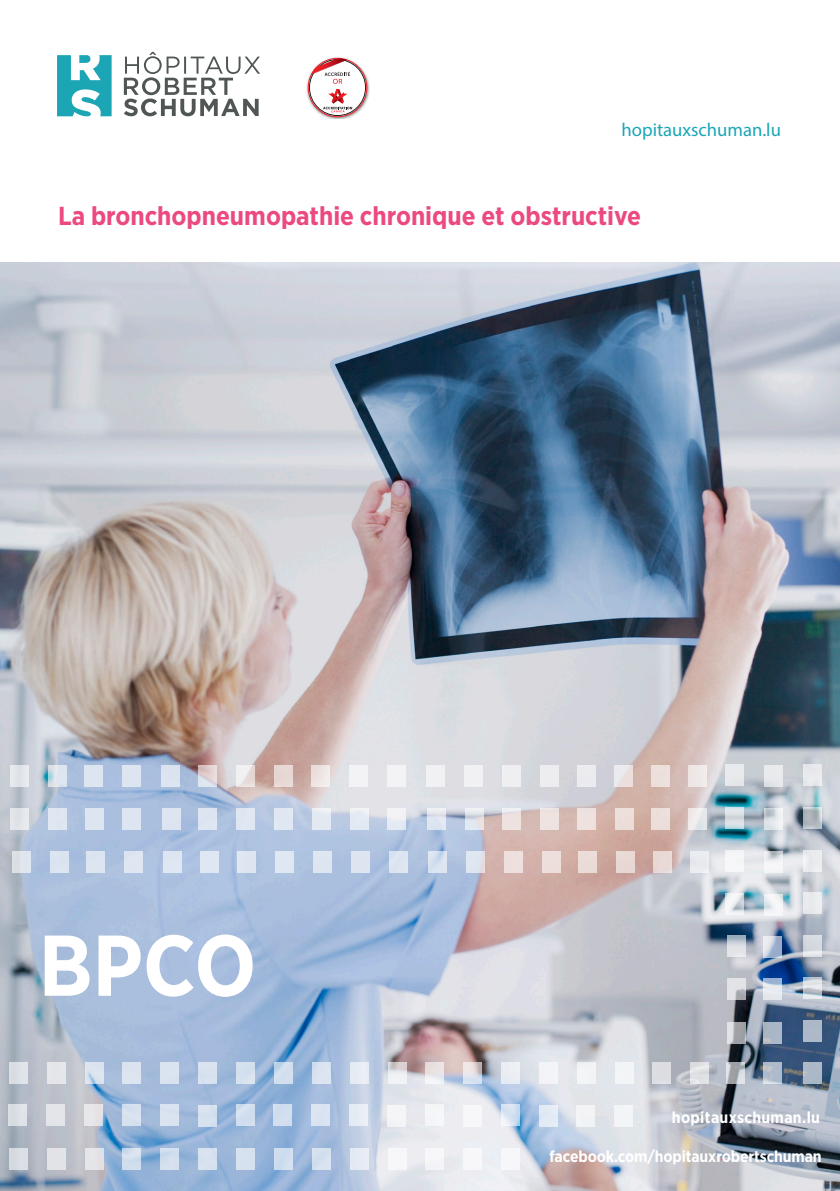
<style>
.page{position:relative;width:840px;height:1191px;background:#fff}
.page>*{position:absolute;margin:0;border:0;box-sizing:border-box;transform-origin:0 0}
.t1{font:700 86px "Gotham Narrow";color:#fff}
.t2{font:700 26px "Gotham Narrow";color:#eb497f}
._03_body{font:18.6px "Myriad Pro";color:#1ca6b5}
._03_body-2{font:700 16px "Gotham Narrow";letter-spacing:-.01em;color:#fff}
._03_body-3{font:700 16px "Gotham Narrow";letter-spacing:.02em;color:#fff}
</style>
<div class="page">
<img style="left:0;top:262px;width:839px;height:929px">
<svg style="left:500px;top:1104px;width:19px;height:22px"></svg>
<div style="left:802px;top:1062px;width:19px;height:22px;background:#acb8c7"></div>
<svg style="left:762px;top:1062px;width:19px;height:22px"></svg>
<div style="left:802px;top:1020px;width:19px;height:21px;background:#adb8c9"></div>
<svg style="left:726px;top:1062px;width:19px;height:22px"></svg>
<svg style="left:802px;top:977px;width:19px;height:22px"></svg>
<div style="left:689px;top:1062px;width:19px;height:22px;background:#e0e2e4"></div>
<svg style="left:802px;top:935px;width:19px;height:21px"></svg>
<div style="left:802px;top:893px;width:19px;height:21px;background:#e9ebed"></div>
<div style="left:802px;top:850px;width:19px;height:21px;background:#eaebed"></div>
<svg style="left:802px;top:807px;width:19px;height:21px"></svg>
<div style="left:802px;top:764px;width:19px;height:21px;background:#e8e9ed"></div>
<svg style="left:762px;top:978px;width:19px;height:22px"></svg>
<svg style="left:762px;top:936px;width:19px;height:21px"></svg>
<svg style="left:763px;top:894px;width:19px;height:21px"></svg>
<svg style="left:763px;top:851px;width:19px;height:21px"></svg>
<svg style="left:764px;top:808px;width:19px;height:21px"></svg>
<div style="left:763px;top:765px;width:19px;height:21px;background:#e8ebed"></div>
<svg style="left:726px;top:978px;width:19px;height:21px"></svg>
<svg style="left:726px;top:935px;width:19px;height:22px"></svg>
<svg style="left:725px;top:893px;width:18px;height:21px"></svg>
<div style="left:725px;top:850px;width:18px;height:22px;background:#f6f7f9"></div>
<svg style="left:725px;top:808px;width:19px;height:21px"></svg>
<div style="left:725px;top:765px;width:18px;height:21px;background:#e8e9ed"></div>
<div style="left:614px;top:1105px;width:19px;height:21px;background:#f2f5f7"></div>
<div style="left:576px;top:1105px;width:19px;height:21px;background:#f3f3f5"></div>
<div style="left:538px;top:1105px;width:19px;height:21px;background:#e3ebf5"></div>
<div style="left:462px;top:1105px;width:19px;height:21px;background:#f7f7f9"></div>
<div style="left:425px;top:1104px;width:18px;height:22px;background:#f5f6f8"></div>
<div style="left:349px;top:1104px;width:19px;height:22px;background:#e7ebf3"></div>
<div style="left:387px;top:1105px;width:19px;height:21px;background:#f5f5f7"></div>
<div style="left:311px;top:1104px;width:19px;height:22px;background:#dae4f1"></div>
<div style="left:273px;top:1104px;width:19px;height:22px;background:#d1deee"></div>
<div style="left:235px;top:1104px;width:19px;height:22px;background:#d0ddee"></div>
<div style="left:198px;top:1105px;width:18px;height:21px;background:#d7e1ef"></div>
<div style="left:122px;top:1104px;width:19px;height:22px;background:#d6e1ef"></div>
<div style="left:160px;top:1104px;width:19px;height:22px;background:#dae3ef"></div>
<div style="left:84px;top:1104px;width:19px;height:22px;background:#e7e5e9"></div>
<div style="left:8px;top:1104px;width:19px;height:22px;background:#dbe0e5"></div>
<div style="left:46px;top:1104px;width:19px;height:22px;background:#e3e5e9"></div>
<div style="left:614px;top:1062px;width:19px;height:21px;background:#f2f5f7"></div>
<div style="left:349px;top:1062px;width:19px;height:21px;background:#e8edf5"></div>
<div style="left:651px;top:1062px;width:19px;height:21px;background:#dcdde1"></div>
<div style="left:576px;top:1062px;width:19px;height:21px;background:#f3f4f6"></div>
<div style="left:538px;top:1062px;width:19px;height:21px;background:#f2f5f7"></div>
<svg style="left:463px;top:1062px;width:19px;height:21px"></svg>
<div style="left:501px;top:1062px;width:19px;height:21px;background:#ebedf2"></div>
<svg style="left:425px;top:1062px;width:19px;height:21px"></svg>
<svg style="left:387px;top:1062px;width:19px;height:21px"></svg>
<div style="left:311px;top:1062px;width:19px;height:21px;background:#dae4f1"></div>
<svg style="left:274px;top:1062px;width:19px;height:21px"></svg>
<div style="left:198px;top:1062px;width:19px;height:21px;background:#d8e3ef"></div>
<div style="left:236px;top:1062px;width:19px;height:21px;background:#d5e0ef"></div>
<div style="left:160px;top:1062px;width:19px;height:21px;background:#dae3f0"></div>
<div style="left:122px;top:1062px;width:19px;height:21px;background:#dbe3ef"></div>
<svg style="left:85px;top:1062px;width:18px;height:21px"></svg>
<div style="left:47px;top:1062px;width:19px;height:21px;background:#e4e6e9"></div>
<div style="left:9px;top:1062px;width:19px;height:21px;background:#dce1e5"></div>
<svg style="left:727px;top:1022px;width:19px;height:21px"></svg>
<svg style="left:762px;top:1022px;width:19px;height:21px"></svg>
<div style="left:652px;top:851px;width:19px;height:22px;background:#e9d9d5"></div>
<div style="left:389px;top:851px;width:18px;height:21px;background:#dde5f1"></div>
<div style="left:689px;top:851px;width:19px;height:22px;background:#e9ebef"></div>
<div style="left:615px;top:851px;width:19px;height:22px;background:#e9d9d5"></div>
<div style="left:578px;top:851px;width:19px;height:21px;background:#ebdbd8"></div>
<div style="left:503px;top:851px;width:19px;height:22px;background:#eddfdd"></div>
<div style="left:541px;top:851px;width:19px;height:22px;background:#eddfdb"></div>
<div style="left:466px;top:851px;width:18px;height:22px;background:#dfe6f1"></div>
<svg style="left:428px;top:851px;width:19px;height:22px"></svg>
<div style="left:351px;top:851px;width:19px;height:22px;background:#dde5f1"></div>
<div style="left:313px;top:851px;width:19px;height:21px;background:#dde5f1"></div>
<div style="left:237px;top:851px;width:19px;height:21px;background:#dde5f1"></div>
<div style="left:275px;top:851px;width:19px;height:22px;background:#dfe7f3"></div>
<div style="left:199px;top:851px;width:19px;height:21px;background:#dfe7f3"></div>
<div style="left:163px;top:851px;width:19px;height:21px;background:#dfe7f3"></div>
<div style="left:124px;top:851px;width:19px;height:21px;background:#dfe7f1"></div>
<div style="left:86px;top:851px;width:19px;height:22px;background:#dde5f1"></div>
<div style="left:12px;top:851px;width:19px;height:21px;background:#dee5ee"></div>
<div style="left:50px;top:851px;width:18px;height:21px;background:#dbe4f1"></div>
<div style="left:650px;top:809px;width:19px;height:21px;background:#ecddd9"></div>
<div style="left:387px;top:808px;width:19px;height:21px;background:#eff0f5"></div>
<svg style="left:687px;top:809px;width:19px;height:21px"></svg>
<div style="left:614px;top:809px;width:19px;height:21px;background:#edddd9"></div>
<div style="left:576px;top:808px;width:19px;height:21px;background:#eee1df"></div>
<svg style="left:502px;top:809px;width:19px;height:21px"></svg>
<div style="left:540px;top:809px;width:19px;height:21px;background:#eee3df"></div>
<svg style="left:464px;top:809px;width:19px;height:21px"></svg>
<svg style="left:426px;top:809px;width:19px;height:21px"></svg>
<div style="left:349px;top:809px;width:19px;height:21px;background:#e3e9f3"></div>
<svg style="left:311px;top:808px;width:19px;height:21px"></svg>
<div style="left:236px;top:808px;width:19px;height:21px;background:#dfe7f3"></div>
<div style="left:274px;top:809px;width:19px;height:21px;background:#dfe7f2"></div>
<div style="left:198px;top:808px;width:19px;height:21px;background:#dde5f1"></div>
<div style="left:162px;top:808px;width:18px;height:21px;background:#dde5f1"></div>
<div style="left:122px;top:808px;width:19px;height:21px;background:#dde5f1"></div>
<div style="left:84px;top:809px;width:19px;height:21px;background:#dde5f1"></div>
<div style="left:10px;top:808px;width:19px;height:21px;background:#e2e5e9"></div>
<div style="left:48px;top:808px;width:19px;height:21px;background:#dfe7f1"></div>
<div style="left:650px;top:765px;width:19px;height:22px;background:#ece0db"></div>
<div style="left:387px;top:765px;width:19px;height:21px;background:#f3f3f5"></div>
<div style="left:687px;top:765px;width:19px;height:22px;background:#efe7e7"></div>
<div style="left:614px;top:765px;width:19px;height:22px;background:#ebe3e5"></div>
<div style="left:576px;top:765px;width:19px;height:21px;background:#ebebef"></div>
<div style="left:502px;top:765px;width:19px;height:22px;background:#efeff1"></div>
<div style="left:540px;top:765px;width:18px;height:22px;background:#ededef"></div>
<div style="left:464px;top:765px;width:19px;height:22px;background:#f1f1f3"></div>
<div style="left:426px;top:765px;width:19px;height:22px;background:#f1f1f3"></div>
<div style="left:349px;top:765px;width:19px;height:22px;background:#f3f3f5"></div>
<div style="left:311px;top:765px;width:19px;height:21px;background:#eee5e4"></div>
<svg style="left:235px;top:765px;width:19px;height:21px"></svg>
<div style="left:273px;top:765px;width:19px;height:22px;background:#e7d8d5"></div>
<svg style="left:198px;top:765px;width:19px;height:21px"></svg>
<div style="left:161px;top:765px;width:19px;height:21px;background:#dbe3f0"></div>
<div style="left:122px;top:765px;width:19px;height:21px;background:#dde5f1"></div>
<div style="left:84px;top:765px;width:19px;height:22px;background:#dde5f1"></div>
<div style="left:10px;top:765px;width:19px;height:21px;background:#e4e6eb"></div>
<svg style="left:48px;top:765px;width:19px;height:21px"></svg>
<img style="left:0;top:880px;width:718px;height:177px">
<svg style="left:57px;top:55px;width:54px;height:61px"></svg>
<svg style="left:124px;top:52px;width:136px;height:64px"></svg>
<img style="left:306px;top:61px;width:63px;height:58px">
<svg style="left:308px;top:58px;width:58px;height:59px"></svg>
<div style="left:309px;top:59px;width:56px;height:57px;border:1px solid #231f20;border-radius:50%"></div>
<img style="left:306px;top:57px;width:36px;height:24px">
<svg style="left:311px;top:58px;width:41px;height:54px"></svg>
<div style="left:501px;top:1148px;width:19px;height:21px;background:#f7f7f9"></div>
<div style="left:463px;top:1148px;width:19px;height:22px;background:#f7f7f9"></div>
<div style="left:425px;top:1148px;width:19px;height:21px;background:#f6f7f9"></div>
<div style="left:349px;top:1148px;width:19px;height:21px;background:#e5ebf3"></div>
<div style="left:387px;top:1148px;width:19px;height:22px;background:#f7f7f9"></div>
<div style="left:311px;top:1148px;width:19px;height:21px;background:#d5e0ef"></div>
<div style="left:274px;top:1148px;width:19px;height:21px;background:#cfddee"></div>
<div style="left:236px;top:1148px;width:19px;height:21px;background:#d6e1ef"></div>
<div style="left:198px;top:1148px;width:19px;height:22px;background:#d8e1ef"></div>
<div style="left:122px;top:1148px;width:19px;height:21px;background:#d1dfee"></div>
<svg style="left:160px;top:1148px;width:19px;height:21px"></svg>
<div style="left:85px;top:1148px;width:18px;height:21px;background:#e5e5e7"></div>
<div style="left:9px;top:1148px;width:19px;height:21px;background:#d9dde3"></div>
<div style="left:47px;top:1148px;width:19px;height:21px;background:#e2e3e7"></div>
<p class="_03_body" style="left:621px;top:119px;width:161px">hopitauxschuman.lu</p>
<p class="t2" style="left:58px;top:199px;width:584px">La bronchopneumopathie chronique et obstructive</p>
<p class="t1" style="left:39px;top:910px;width:219px">BPCO</p>
<p class="_03_body-3" style="left:671px;top:1107px;width:149px">hopitauxschuman.lu</p>
<p class="_03_body-2" style="left:549px;top:1145px;width:273px">facebook.com/hopitauxrobertschuman</p>
</div>
